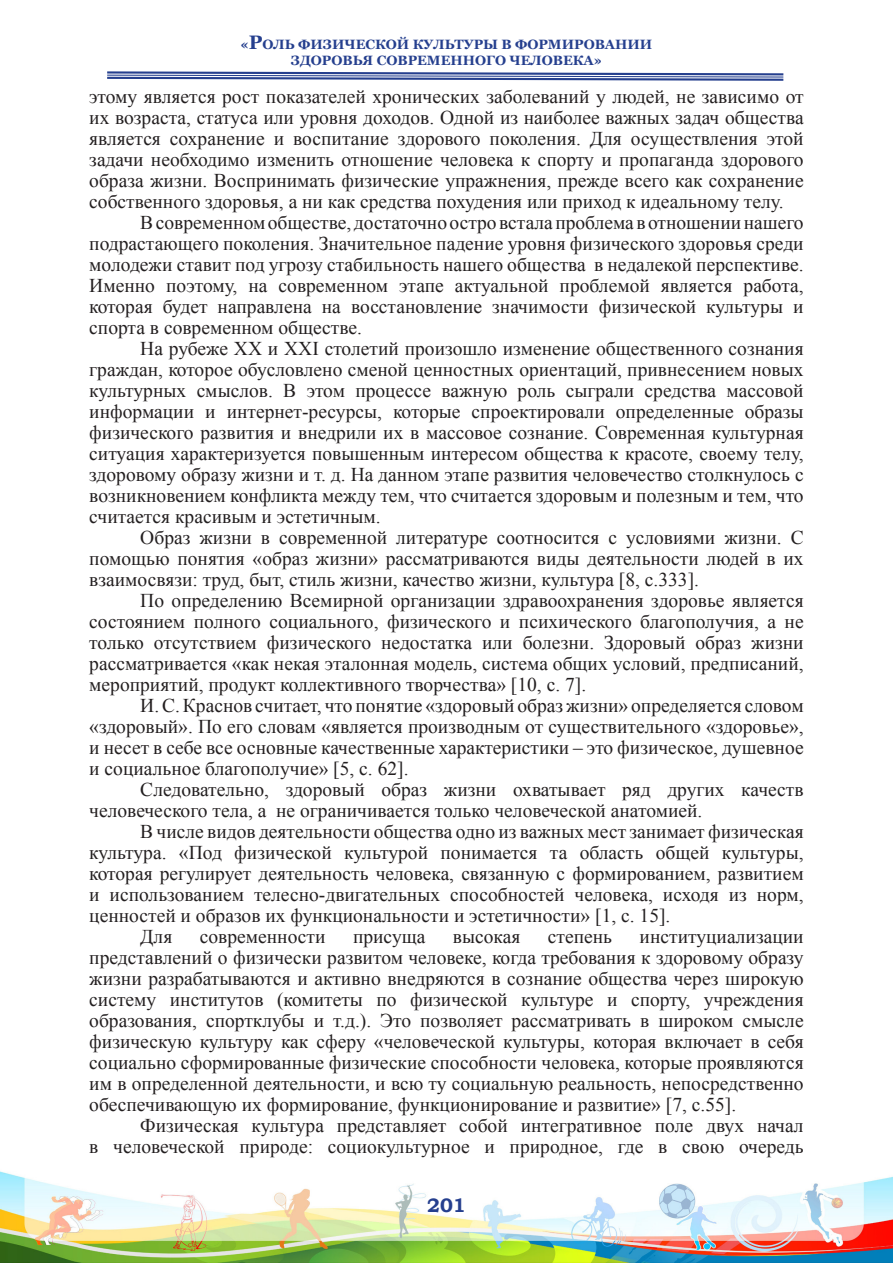
<style>
.page{position:relative;width:893px;height:1263px;background:#fff}
.page>*{position:absolute;margin:0;border:0;box-sizing:border-box;transform-origin:0 0}
.Normal__Web{font:19.5px/21px "Times New Roman";color:#231f20;text-align:justify}
.t1{font:700 19.5px "Bookman Old Style";color:#253f8e}
.t2{font:700 13.5px "Georgia";color:#253f8e}
.s1{font-size:19.5px}
</style>
<div class="page">
<img style="left:0;top:1171px;width:893px;height:92px">
<svg style="left:107px;top:71px;width:677px;height:10px"></svg>
<p class="t2" style="left:241px;top:36px;width:413px">«<span class="s1">Р</span>ОЛЬ ФИЗИЧЕСКОЙ КУЛЬТУРЫ В ФОРМИРОВАНИИ</p>
<p class="t2" style="left:291px;top:52px;width:313px">ЗДОРОВЬЯ СОВРЕМЕННОГО ЧЕЛОВЕКА»</p>
<p class="Normal__Web" style="left:89px;top:85px;width:716px">этому является рост показателей хронических заболеваний у людей, не зависимо от их возраста, статуса или уровня доходов. Одной из наиболее важных задач общества является сохранение и воспитание здорового поколения. Для осуществления этой задачи необходимо изменить отношение человека к спорту и пропаганда здорового образа жизни. Воспринимать физические упражнения, прежде всего как сохранение собственного здоровья, а ни как средства похудения или приход к идеальному телу.</p>
<p class="Normal__Web" style="left:89px;top:211px;width:716px;text-indent:51px">В современном обществе, достаточно остро встала проблема в отношении нашего подрастающего поколения. Значительное падение уровня физического здоровья среди молодежи ставит под угрозу стабильность нашего общества в недалекой перспективе.<br>Именно поэтому, на современном этапе актуальной проблемой является работа, которая будет направлена на восстановление значимости физической культуры и спорта в современном обществе.</p>
<p class="Normal__Web" style="left:89px;top:337px;width:716px;text-indent:51px">На рубеже XX и XXI столетий произошло изменение общественного сознания граждан, которое обусловлено сменой ценностных ориентаций, привнесением новых культурных смыслов. В этом процессе важную роль сыграли средства массовой информации и интернет-ресурсы, которые спроектировали определенные образы физического развития и внедрили их в массовое сознание. Современная культурная ситуация характеризуется повышенным интересом общества к красоте, своему телу, здоровому образу жизни и т. д. На данном этапе развития человечество столкнулось с возникновением конфликта между тем, что считается здоровым и полезным и тем, что считается красивым и эстетичным.</p>
<p class="Normal__Web" style="left:89px;top:526px;width:716px;text-indent:51px">Образ жизни в современной литературе соотносится с условиями жизни. С помощью понятия «образ жизни» рассматриваются виды деятельности людей в их взаимосвязи: труд, быт, стиль жизни, качество жизни, культура [8, с.333].</p>
<p class="Normal__Web" style="left:89px;top:589px;width:716px;text-indent:51px">По определению Всемирной организации здравоохранения здоровье является состоянием полного социального, физического и психического благополучия, а не только отсутствием физического недостатка или болезни. Здоровый образ жизни рассматривается «как некая эталонная модель, система общих условий, предписаний, мероприятий, продукт коллективного творчества» [10, с. 7].</p>
<p class="Normal__Web" style="left:89px;top:694px;width:716px;text-indent:51px">И. С. Краснов считает, что понятие «здоровый образ жизни» определяется словом «здоровый». По его словам «является производным от существительного «здоровье», и несет в себе все основные качественные характеристики – это физическое, душевное и социальное благополучие» [5, с. 62].</p>
<p class="Normal__Web" style="left:89px;top:778px;width:716px;text-indent:51px">Следовательно, здоровый образ жизни охватывает ряд других качеств человеческого тела, а не ограничивается только человеческой анатомией.</p>
<p class="Normal__Web" style="left:89px;top:820px;width:716px;text-indent:51px">В числе видов деятельности общества одно из важных мест занимает физическая культура. «Под физической культурой понимается та область общей культуры, которая регулирует деятельность человека, связанную с формированием, развитием и использованием телесно-двигательных способностей человека, исходя из норм, ценностей и образов их функциональности и эстетичности» [1, с. 15].</p>
<p class="Normal__Web" style="left:140px;top:925px;width:33px">Для</p>
<p class="Normal__Web" style="left:200px;top:925px;width:127px">современности</p>
<p class="Normal__Web" style="left:353px;top:925px;width:74px">присуща</p>
<p class="Normal__Web" style="left:453px;top:925px;width:69px">высокая</p>
<p class="Normal__Web" style="left:548px;top:925px;width:66px">степень</p>
<p class="Normal__Web" style="left:89px;top:925px;width:716px;text-indent:550px">институциализации представлений о физически развитом человеке, когда требования к здоровому образу жизни разрабатываются и активно внедряются в сознание общества через широкую систему институтов (комитеты по физической культуре и спорту, учреждения образования, спортклубы и т.д.). Это позволяет рассматривать в широком смысле физическую культуру как сферу «человеческой культуры, которая включает в себя социально сформированные физические способности человека, которые проявляются им в определенной деятельности, и всю ту социальную реальность, непосредственно обеспечивающую их формирование, функционирование и развитие» [7, с.55].</p>
<p class="Normal__Web" style="left:89px;top:1114px;width:716px;text-align:right">Физическая культура представляет собой интегративное поле двух начал<br>в человеческой природе: социокультурное и природное, где в свою очередь</p>
<p class="t1" style="left:427px;top:1191px;width:40px">201</p>
</div>
